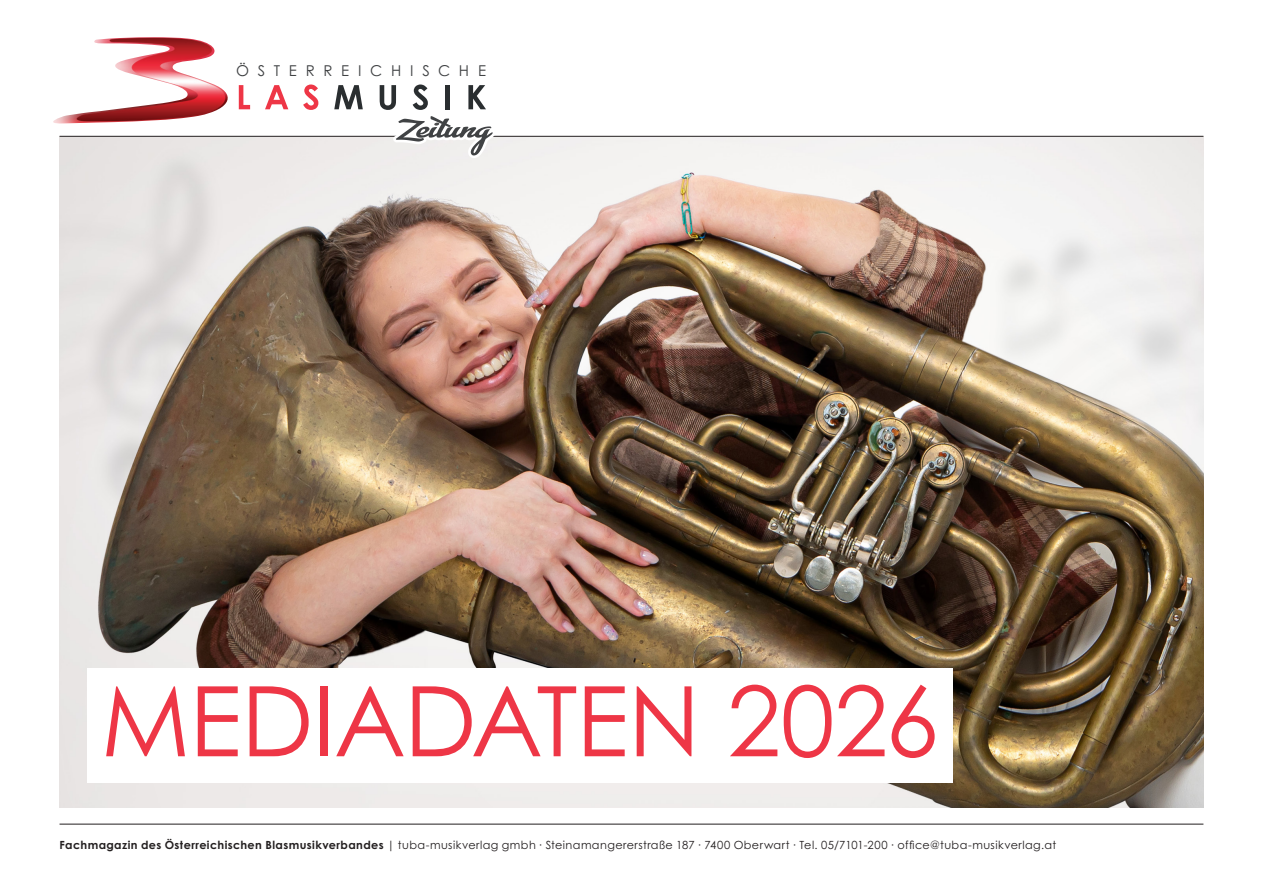
<style>
.page{position:relative;width:1263px;height:893px;background:#fff}
.page>*{position:absolute;margin:0;border:0;box-sizing:border-box;transform-origin:0 0}
.t1{font:97.35px "Century Gothic Std";letter-spacing:-.015em;color:#ee3646}
.t2{font:15px "Century Gothic Std";letter-spacing:.58em;color:#404244}
.t3{font:11.25px "Century Gothic Std";letter-spacing:.035em;color:#231f20}
.s1{font-weight:700}
</style>
<div class="page">
<img style="left:60px;top:137px;width:1143px;height:671px">
<hr style="left:60px;top:136px;width:1143px;height:1px;background:#231f20">
<div style="left:87px;top:668px;width:865px;height:114px;background:#fff"></div>
<hr style="left:60px;top:824px;width:1143px;height:1px;background:#231f20">
<img style="left:53px;top:37px;width:175px;height:87px">
<svg style="left:239px;top:85px;width:11px;height:24px"></svg>
<svg style="left:265px;top:85px;width:23px;height:24px"></svg>
<svg style="left:303px;top:85px;width:15px;height:25px"></svg>
<svg style="left:334px;top:85px;width:29px;height:24px"></svg>
<svg style="left:380px;top:85px;width:117px;height:81px"></svg>
<h2 class="t2" style="left:236px;top:62px;width:251px">ÖSTERREICHISCHE</h2>
<h1 class="t1" style="left:101px;top:662px;width:839px">MEDIADATEN 2026</h1>
<p class="t3" style="left:60px;top:838px;width:998px"><span class="s1">Fachmagazin des Österreichischen Blasmusikverbandes</span> | tuba-musikverlag gmbh · Steinamangererstraße 187 · 7400 Oberwart · Tel. 05/7101-200 · office@tuba-musikverlag.at</p>
</div>
